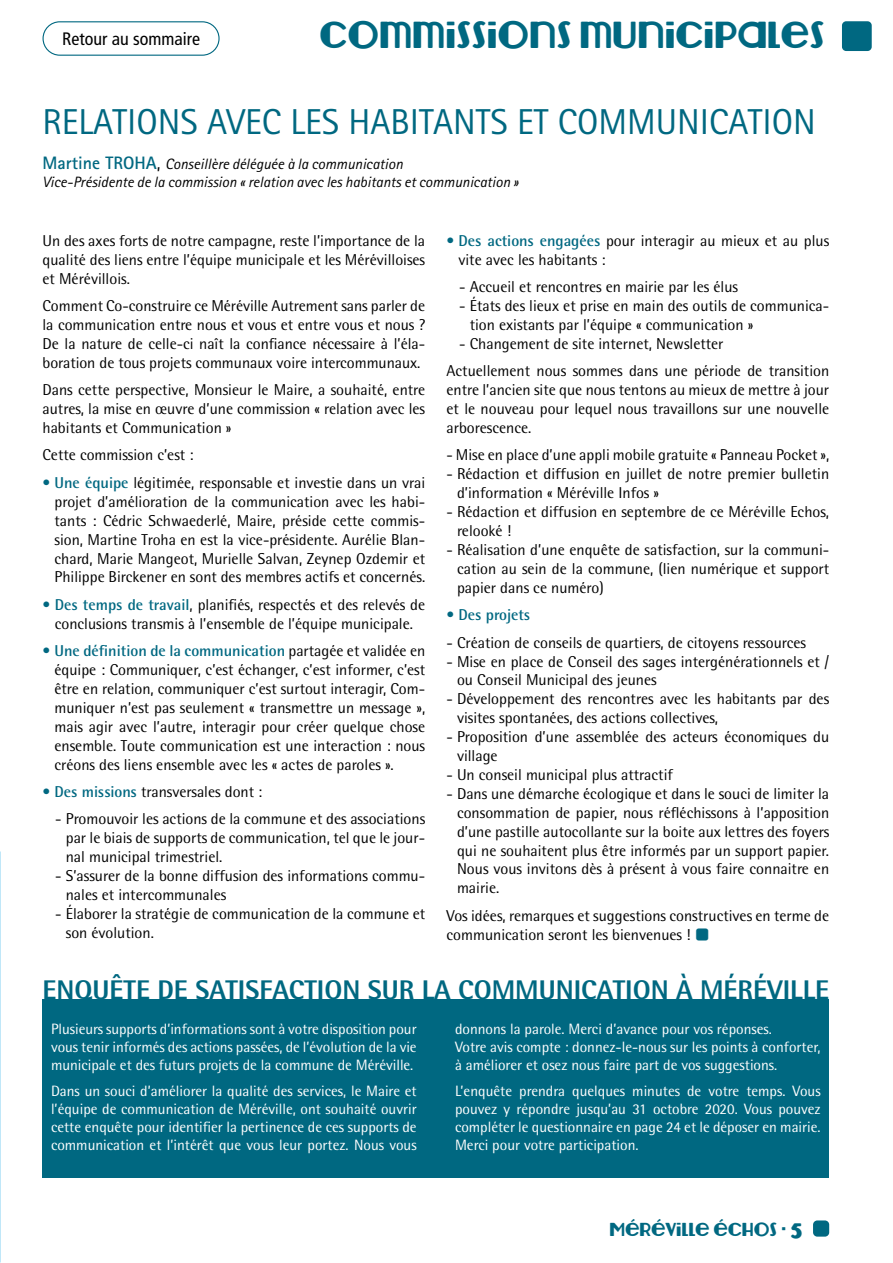
<style>
.page{position:relative;width:893px;height:1263px;background:#fff}
.page>*{position:absolute;margin:0;border:0;box-sizing:border-box;transform-origin:0 0}
.t1{font:36px "Rotis Sans Serif";color:#006881}
.t2{font:30px "Lemondrop";color:#006881}
.t3{font:800 27px "Rotis Semi Sans";color:#006881}
.t4{font:condensed 18px "Frutiger";color:#000}
.t5{font:15.75px/18.9px "Rotis Semi Sans";color:#000}
.t6{font:700 15.75px "Rotis Semi Sans";color:#006881}
.t7{font:15px/18px "Rotis Semi Sans";color:#fff;text-align:justify}
.t8{font:italic 15px/18px "Rotis Sans Serif";color:#000}
.t9{font:15px "Lemondrop";color:#006881}
.s1{font-weight:700;font-style:normal;font-size:18px;color:#006881}
.s2{font-style:normal;font-size:18px}
.s3{color:#006881}
.s4{font-weight:700;color:#006881}
.s5{font-weight:400}
.s6{font-weight:700;font-size:18px}
</style>
<div class="page">
<div style="left:842px;top:21px;width:30px;height:30px;background:#006881;border-radius:4px"></div>
<div style="left:813px;top:1220px;width:16px;height:16px;background:#006881;border-radius:4px"></div>
<div style="left:43px;top:999px;width:786px;height:179px;background:#006881"></div>
<div style="left:43px;top:21px;width:177px;height:35px;border:1px solid #006881;border-radius:17px"></div>
<p class="t4" style="left:62px;top:29px;width:139px">Retour au sommaire</p>
<h2 class="t2" style="left:319px;top:13px;width:507px">COMMISSIONS MUNICIPALES</h2>
<h1 class="t1" style="left:43px;top:100px;width:775px">RELATIONS AVEC LES HABITANTS ET COMMUNICATION</h1>
<p class="t8" style="left:43px;top:155px;width:478px"><span class="s1">Martine TROHA</span><span class="s2">,</span> Conseillère déléguée à la communication<br>Vice-Présidente de la commission « relation avec les habitants et communication »</p>
<p class="t5" style="left:43px;top:231px;width:384px;text-align:justify">Un des axes forts de notre campagne, reste l’importance de la qualité des liens entre l’équipe municipale et les Mérévilloises et Mérévillois.</p>
<p class="t5" style="left:43px;top:296px;width:384px;text-align:justify">Comment Co-construire ce Méréville Autrement sans parler de la communication entre nous et vous et entre vous et nous ?<br>De la nature de celle-ci naît la confiance nécessaire à l’éla&shy;boration de tous projets communaux voire intercommunaux.</p>
<p class="t5" style="left:43px;top:380px;width:384px;text-align:justify">Dans cette perspective, Monsieur le Maire, a souhaité, entre autres, la mise en œuvre d’une commission « relation avec les habitants et Communication »</p>
<p class="t5" style="left:43px;top:446px;width:152px">Cette commission c’est :</p>
<p class="t5" style="left:54px;top:473px;width:372px;text-align:justify;text-indent:-12px"><span class="s3">•</span> <span class="s4">Une équipe</span> légitimée, responsable et investie dans un vrai projet d’amélioration de la communication avec les habi&shy;tants : Cédric Schwaederlé, Maire, préside cette commis&shy;sion, Martine Troha en est la vice-présidente. Aurélie Blan&shy;chard, Marie Mangeot, Murielle Salvan, Zeynep Ozdemir et Philippe Birckener en sont des membres actifs et concernés.</p>
<p class="t5" style="left:43px;top:595px;width:384px;text-align:center"><span class="s3">•</span> <span class="s4">Des temps de travail</span>, planifiés, respectés et des relevés de conclusions transmis à l’ensemble de l’équipe municipale.</p>
<p class="t5" style="left:54px;top:641px;width:372px;text-align:justify;text-indent:-12px"><span class="s3">•</span> <span class="s4">Une définition de la communication</span> partagée et validée en équipe : Communiquer, c’est échanger, c’est informer, c’est être en relation, communiquer c’est surtout interagir, Com&shy;muniquer n’est pas seulement « transmettre un message », mais agir avec l’autre, interagir pour créer quelque chose ensemble. Toute communication est une interaction : nous créons des liens ensemble avec les « actes de paroles ».</p>
<p class="t5" style="left:43px;top:782px;width:221px"><span class="s3">•</span> <span class="s4">Des missions</span> transversales dont :</p>
<p class="t5" style="left:66px;top:809px;width:361px;text-align:justify;text-indent:-11px">- Promouvoir les actions de la commune et des associations par le biais de supports de communication, tel que le jour&shy;nal municipal trimestriel.</p>
<p class="t5" style="left:66px;top:866px;width:361px;text-indent:-11px">- S’assurer de la bonne diffusion des informations commu&shy;nales et intercommunales</p>
<p class="t5" style="left:66px;top:904px;width:361px;text-indent:-11px">- Élaborer la stratégie de communication de la commune et son évolution.</p>
<p class="t5" style="left:458px;top:231px;width:372px;text-indent:-12px"><span class="s3">•</span> <span class="s4">Des actions engagées</span> pour interagir au mieux et au plus vite avec les habitants :</p>
<p class="t5" style="left:459px;top:277px;width:280px">- Accueil et rencontres en mairie par les élus</p>
<p class="t5" style="left:470px;top:296px;width:361px;text-indent:-11px">- États des lieux et prise en main des outils de communica&shy;tion existants par l’équipe « communication »</p>
<p class="t5" style="left:446px;top:330px;width:384px;line-height:27.5px;text-indent:13px">- Changement de site internet, Newsletter<br>Actuellement nous sommes dans une période de transition</p>
<p class="t5" style="left:446px;top:380px;width:384px;text-align:justify">entre l’ancien site que nous tentons au mieux de mettre à jour et le nouveau pour lequel nous travaillons sur une nouvelle arborescence.</p>
<p class="t5" style="left:446px;top:446px;width:384px">- Mise en place d’une appli mobile gratuite « Panneau Pocket »,</p>
<p class="t5" style="left:457px;top:464px;width:374px;text-indent:-11px">- Rédaction et diffusion en juillet de notre premier bulletin d’information « Méréville Infos »</p>
<p class="t5" style="left:457px;top:502px;width:374px;text-indent:-11px">- Rédaction et diffusion en septembre de ce Méréville Echos, relooké !</p>
<p class="t5" style="left:457px;top:540px;width:374px;text-align:justify;text-indent:-11px">- Réalisation d’une enquête de satisfaction, sur la communi&shy;cation au sein de la commune, (lien numérique et support papier dans ce numéro)</p>
<p class="t6" style="left:446px;top:605px;width:85px"><span class="s5">•</span> Des projets</p>
<p class="t5" style="left:446px;top:633px;width:361px">- Création de conseils de quartiers, de citoyens ressources</p>
<p class="t5" style="left:457px;top:652px;width:374px;text-indent:-11px">- Mise en place de Conseil des sages intergénérationnels et / ou Conseil Municipal des jeunes</p>
<p class="t5" style="left:457px;top:689px;width:374px;text-indent:-11px">- Développement des rencontres avec les habitants par des visites spontanées, des actions collectives,</p>
<p class="t5" style="left:457px;top:727px;width:374px;text-indent:-11px">- Proposition d’une assemblée des acteurs économiques du village</p>
<p class="t5" style="left:446px;top:765px;width:228px">- Un conseil municipal plus attractif</p>
<p class="t5" style="left:457px;top:784px;width:374px;text-align:justify;text-indent:-11px">- Dans une démarche écologique et dans le souci de limiter la consommation de papier, nous réfléchissons à l’apposition d’une pastille autocollante sur la boite aux lettres des foyers qui ne souhaitent plus être informés par un support papier.<br>Nous vous invitons dès à présent à vous faire connaitre en mairie.</p>
<p class="t5" style="left:446px;top:906px;width:384px">Vos idées, remarques et suggestions constructives en terme de communication seront les bienvenues ! <sub>±</sub></p>
<h3 class="t3" style="left:43px;top:973px;width:788px">ENQUÊTE DE SATISFACTION SUR LA COMMUNICATION À MÉRÉVILLE</h3>
<p class="t7" style="left:51px;top:1019px;width:367px">Plusieurs supports d’informations sont à votre disposition pour vous tenir informés des actions passées, de l’évolution de la vie municipale et des futurs projets de la commune de Méréville.</p>
<p class="t7" style="left:51px;top:1082px;width:367px">Dans un souci d’améliorer la qualité des services, le Maire et l’équipe de communication de Méréville, ont souhaité ouvrir cette enquête pour identifier la pertinence de ces supports de communication et l’intérêt que vous leur portez. Nous vous</p>
<p class="t7" style="left:455px;top:1019px;width:367px;text-align:left">donnons la parole. Merci d’avance pour vos réponses.<br>Votre avis compte : donnez-le-nous sur les points à conforter, à améliorer et osez nous faire part de vos suggestions.</p>
<p class="t7" style="left:455px;top:1082px;width:367px">L’enquête prendra quelques minutes de votre temps. Vous pouvez y répondre jusqu’au 31 octobre 2020. Vous pouvez compléter le questionnaire en page 24 et le déposer en mairie.<br>Merci pour votre participation.</p>
<p class="t9" style="left:609px;top:1219px;width:195px">MÉRÉVILLE ÉCHOS • <span class="s6">5</span></p>
</div>
